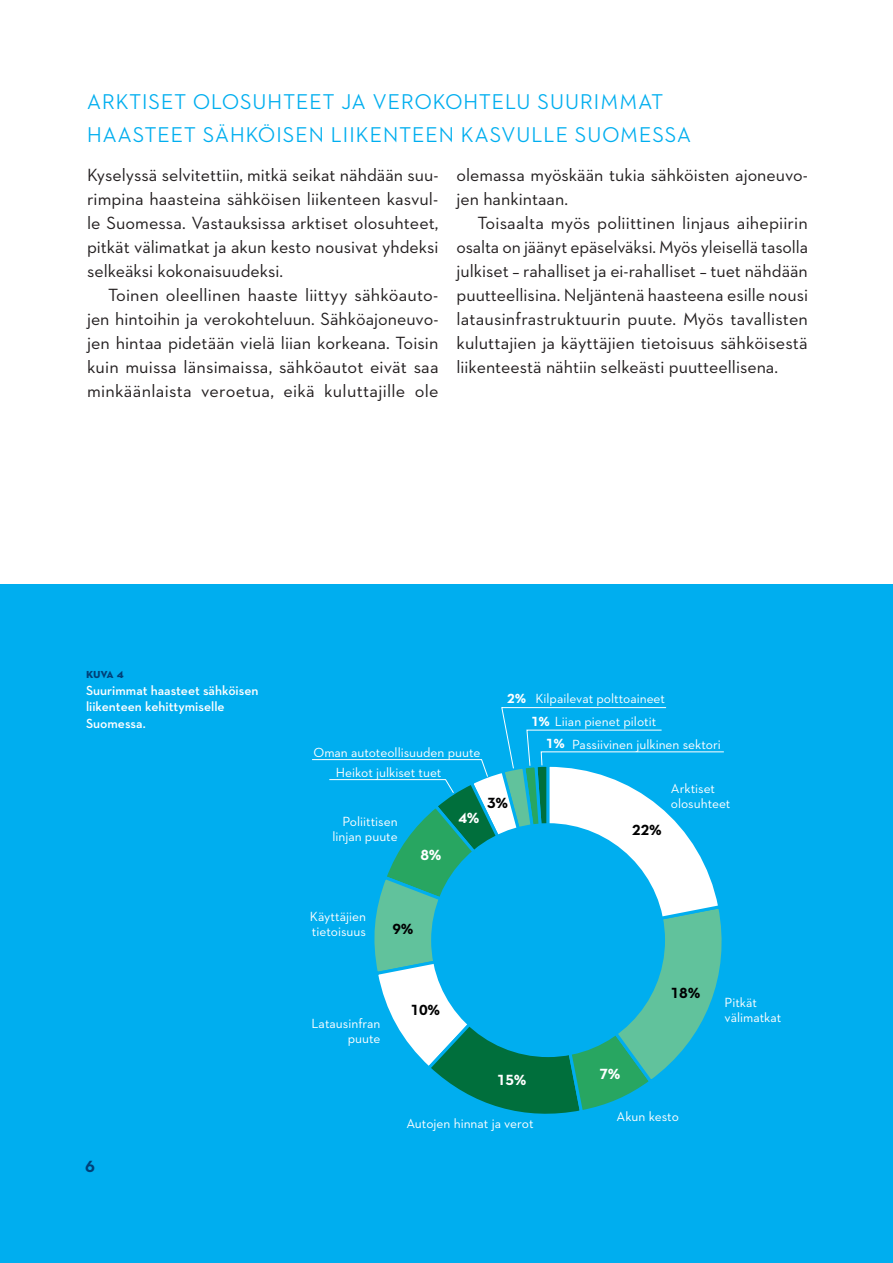
<style>
.page{position:relative;width:893px;height:1263px;background:#fff}
.page>*{position:absolute;margin:0;border:0;box-sizing:border-box;transform-origin:0 0}
.t1{font:500 21.75px/33px "Neutraface 2 Display";letter-spacing:.05em;color:#00aeef}
.t2{font:18px/24px "Neutraface 2 Text";letter-spacing:.005em;color:#231f20;text-align:justify}
.t3{font:700 16.5px "Neutraface 2 Text";color:#014078}
.t4{font:700 15px "Neutraface 2 Text";color:#000001}
.t5{font:700 15px "Neutraface 2 Text";color:#fff}
.t6{font:13.5px/15px "Neutraface 2 Text";color:#fff}
.t7{font:600 13.5px/16.5px "Neutraface 2 Text";color:#fff}
.t8{font:700 13.5px "Neutraface 2 Text";color:#014078}
.t9{font:700 13.5px "Neutraface 2 Text";color:#fff}
.s1{font-weight:700}
</style>
<div class="page">
<div style="left:0;top:584px;width:893px;height:679px;background:#00aeef"></div>
<svg style="left:312px;top:707px;width:412px;height:407px"></svg>
<p class="t1" style="left:87px;top:85px;width:606px">ARKTISET OLOSUHTEET JA VEROKOHTELU SUURIMMAT<br>HAASTEET SÄHKÖISEN LIIKENTEEN KASVULLE SUOMESSA</p>
<p class="t2" style="left:87px;top:163px;width:353px">Kyselyssä selvitettiin, mitkä seikat nähdään suu&shy;rimpina haasteina sähköisen liikenteen kasvul&shy;le Suomessa. Vastauksissa arktiset olosuhteet, pitkät välimatkat ja akun kesto nousivat yhdeksi selkeäksi kokonaisuudeksi.</p>
<p class="t2" style="left:87px;top:283px;width:353px;text-indent:21px">Toinen oleellinen haaste liittyy sähköauto&shy;jen hintoihin ja verokohteluun. Sähköajoneuvo&shy;jen hintaa pidetään vielä liian korkeana. Toisin kuin muissa länsimaissa, sähköautot eivät saa minkäänlaista veroetua, eikä kuluttajille ole</p>
<p class="t2" style="left:456px;top:163px;width:353px">olemassa myöskään tukia sähköisten ajoneuvo&shy;jen hankintaan.</p>
<p class="t2" style="left:456px;top:211px;width:353px;text-indent:21px">Toisaalta myös poliittinen linjaus aihepiirin osalta on jäänyt epäselväksi. Myös yleisellä tasolla julkiset – rahalliset ja ei-rahalliset – tuet nähdään puutteellisina. Neljäntenä haasteena esille nousi latausinfrastruktuurin puute. Myös tavallisten kuluttajien ja käyttäjien tietoisuus sähköisestä liikenteestä nähtiin selkeästi puutteellisena.</p>
<p class="t8" style="left:86px;top:665px;width:39px">Kuva 4</p>
<p class="t7" style="left:86px;top:682px;width:174px">Suurimmat haasteet sähköisen liikenteen kehittymiselle<br>Suomessa.</p>
<p class="t3" style="left:85px;top:1156px;width:11px">6</p>
<p class="t6" style="left:314px;top:744px;width:168px">Oman autoteollisuuden puute</p>
<p class="t6" style="left:336px;top:765px;width:107px">Heikot julkiset tuet</p>
<p class="t6" style="left:535px;top:691px;width:131px">Kilpailevat polttoaineet</p>
<p class="t6" style="left:572px;top:736px;width:150px">Passiivinen julkinen sektori</p>
<p class="t9" style="left:507px;top:690px;width:20px">2%</p>
<p class="t6" style="left:546px;top:710px;width:112px;line-height:22.4px;text-indent:-15px"><span class="s1">1%</span> Liian pienet pilotit<br><span class="s1">1%</span></p>
<p class="t6" style="left:332px;top:814px;width:67px;text-align:right">Poliittisen linjan puute</p>
<p class="t5" style="left:420px;top:846px;width:22px">8%</p>
<p class="t5" style="left:458px;top:808px;width:22px">4%</p>
<p class="t4" style="left:487px;top:794px;width:22px">3%</p>
<p class="t6" style="left:310px;top:908px;width:57px">Käyttäjien tietoisuus</p>
<p class="t4" style="left:393px;top:920px;width:22px">9%</p>
<p class="t6" style="left:312px;top:1015px;width:71px;text-align:right">Latausinfran puute</p>
<p class="t4" style="left:411px;top:1000px;width:31px">10%</p>
<p class="t5" style="left:497px;top:1070px;width:31px">15%</p>
<p class="t6" style="left:406px;top:1116px;width:129px">Autojen hinnat ja verot</p>
<p class="t4" style="left:632px;top:820px;width:31px">22%</p>
<p class="t6" style="left:671px;top:781px;width:61px">Arktiset olosuhteet</p>
<p class="t5" style="left:600px;top:1064px;width:22px">7%</p>
<p class="t4" style="left:671px;top:983px;width:31px">18%</p>
<p class="t6" style="left:725px;top:994px;width:58px">Pitkät välimatkat</p>
<p class="t6" style="left:617px;top:1108px;width:64px">Akun kesto</p>
</div>
